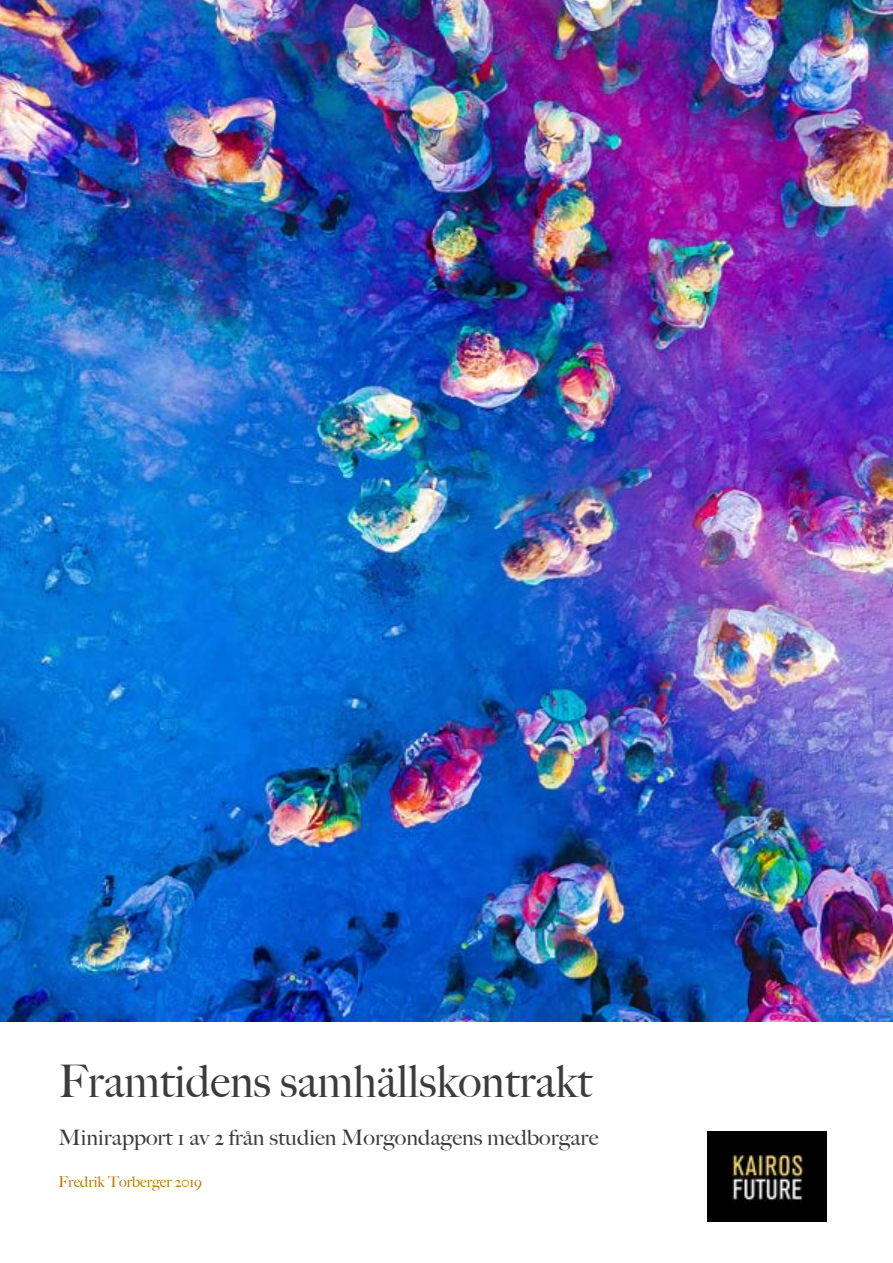
<style>
.page{position:relative;width:893px;height:1263px;background:#fff}
.page>*{position:absolute;margin:0;border:0;box-sizing:border-box;transform-origin:0 0}
.t1{font:500 45px "Big Caslon";color:#3c3c3c}
.t2{font:500 21.3px "Big Caslon";color:#3c3c3c;scale:1.05 1}
.t3{font:500 15px "Big Caslon";color:#bf7a00}
</style>
<div class="page">
<img style="left:707px;top:1132px;width:119px;height:89px">
<img style="left:0;top:0;width:893px;height:1022px">
<h1 class="t1" style="left:58px;top:1054px;width:535px">Framtidens samhällskontrakt</h1>
<p class="t2" style="left:58px;top:1125px;width:516px">Minirapport 1 av 2 från studien Morgondagens medborgare</p>
<p class="t3" style="left:58px;top:1173px;width:145px">Fredrik Torberger 2019</p>
</div>
